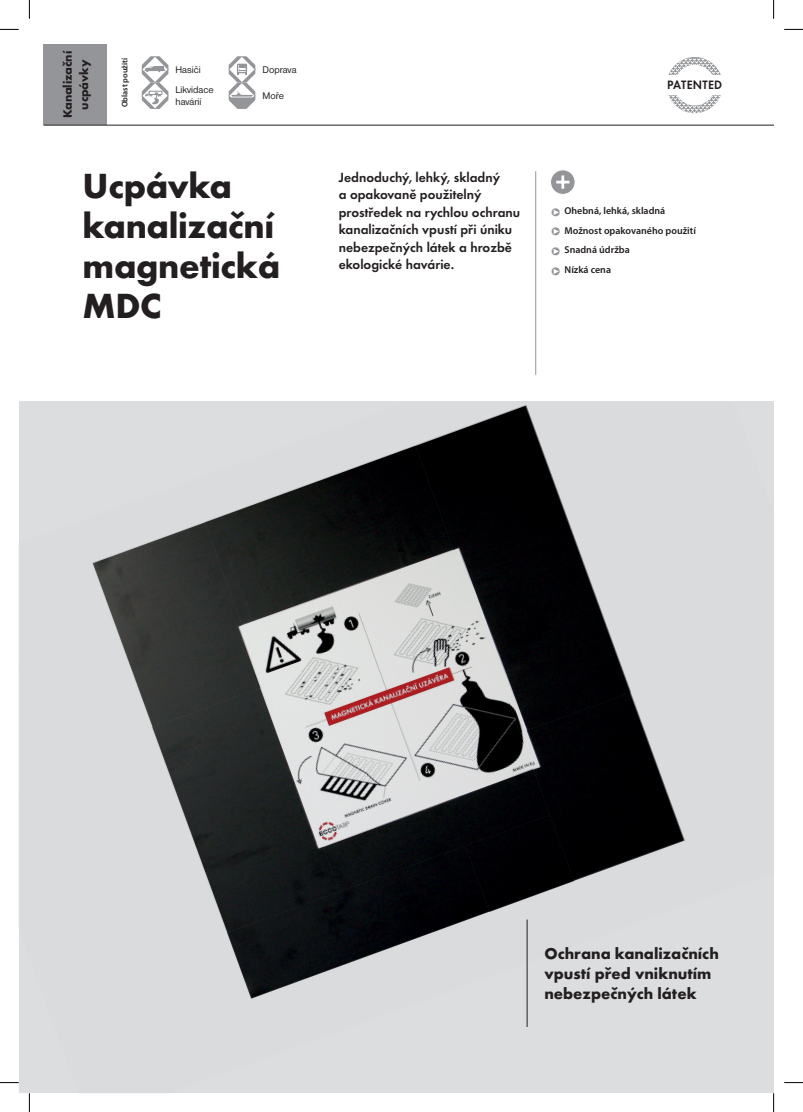
<style>
.page{position:relative;width:803px;height:1112px;background:#fff}
.page>*{position:absolute;margin:0;border:0;box-sizing:border-box;transform-origin:0 0}
.t1{font:700 36.25px/40px "Futura TOT";letter-spacing:-.01em;color:#231f20}
.t2{font:700 16.25px/20px "Futura TOT";color:#231f20}
.t3{font:600 13.75px/17.5px "Futura TOT";color:#231f20}
.t4{font:600 12.62px "Futura TOT";letter-spacing:.025em;color:#231f20;scale:.95 1}
.t5{font:700 12.5px/16.2px "Futura TOT";letter-spacing:-.01em;color:#231f20;text-align:center}
.t6{font:600 10px "Myriad Pro";color:#231f20}
.t7{font:10px/12.5px "Nimbus Sans DOT";color:#231f20}
.t8{font:600 8.12px "Myriad Pro";color:#231f20}
.s1{color:#939598}
</style>
<div class="page">
<div style="left:19px;top:401px;width:754px;height:691px;background:#dcdddf"></div>
<img style="left:92px;top:527px;width:98px;height:159px">
<img style="left:190px;top:450px;width:210px;height:236px">
<img style="left:400px;top:405px;width:142px;height:204px">
<img style="left:542px;top:448px;width:87px;height:238px">
<img style="left:92px;top:666px;width:81px;height:20px">
<img style="left:137px;top:686px;width:127px;height:159px">
<img style="left:264px;top:609px;width:286px;height:236px">
<img style="left:520px;top:686px;width:165px;height:187px">
<img style="left:661px;top:686px;width:24px;height:124px">
<img style="left:195px;top:845px;width:270px;height:154px">
<img style="left:465px;top:814px;width:130px;height:154px">
<hr style="left:527px;top:919px;width:1px;height:107px;background:#231f20">
<hr style="left:535px;top:171px;width:1px;height:203px;background:#939598">
<svg style="left:550px;top:170px;width:25px;height:24px"></svg>
<div style="left:550px;top:169px;width:25px;height:25px;border:1px solid #fff;border-radius:50%"></div>
<svg style="left:555px;top:174px;width:15px;height:16px"></svg>
<div style="left:44px;top:44px;width:63px;height:81px;background:#939598"></div>
<hr style="left:44px;top:125px;width:729px;height:1px;background:#231f20">
<svg style="left:142px;top:56px;width:26px;height:53px"></svg>
<svg style="left:229px;top:56px;width:26px;height:53px"></svg>
<svg style="left:668px;top:57px;width:53px;height:56px"></svg>
<svg style="left:0;top:29px;width:19px;height:1px"></svg>
<svg style="left:784px;top:29px;width:19px;height:1px"></svg>
<svg style="left:0;top:1082px;width:19px;height:1px"></svg>
<svg style="left:784px;top:1082px;width:19px;height:1px"></svg>
<svg style="left:29px;top:0;width:1px;height:19px"></svg>
<svg style="left:29px;top:1092px;width:1px;height:19px"></svg>
<svg style="left:773px;top:0;width:1px;height:19px"></svg>
<svg style="left:773px;top:1092px;width:1px;height:19px"></svg>
<p class="t5" style="left:59px;top:118px;width:69px;rotate:-90deg">Kanalizační ucpávky</p>
<p class="t8" style="left:120px;top:107px;width:51px;rotate:-90deg">Oblast použití</p>
<p class="t7" style="left:176px;top:63px;width:27px">Hasiči</p>
<p class="t7" style="left:262px;top:63px;width:36px">Doprava</p>
<p class="t7" style="left:176px;top:83px;width:40px">Likvidace havárií</p>
<p class="t7" style="left:262px;top:90px;width:23px">Moře</p>
<h1 class="t1" style="left:83px;top:165px;width:199px">Ucpávka kanalizační magnetická<br>MDC</h1>
<p class="t3" style="left:339px;top:168px;width:183px">Jednoduchý, lehký, skladný<br>a opakovaně použitelný prostředek na rychlou ochranu kanalizačních vpustí při úniku nebezpečných látek a hrozbě ekologické havárie.</p>
<p class="t4" style="left:667px;top:77px;width:60px">PATENTED</p>
<p class="t6" style="left:550px;top:204px;width:116px"><span class="s1">❑</span> Ohebná, lehká, skladná</p>
<p class="t6" style="left:550px;top:224px;width:147px"><span class="s1">❑</span> Možnost opakovaného použití</p>
<p class="t6" style="left:550px;top:243px;width:81px"><span class="s1">❑</span> Snadná údržba</p>
<p class="t6" style="left:550px;top:263px;width:62px"><span class="s1">❑</span> Nízká cena</p>
<p class="t2" style="left:544px;top:943px;width:176px">Ochrana kanalizačních vpustí před vniknutím nebezpečných látek</p>
</div>
